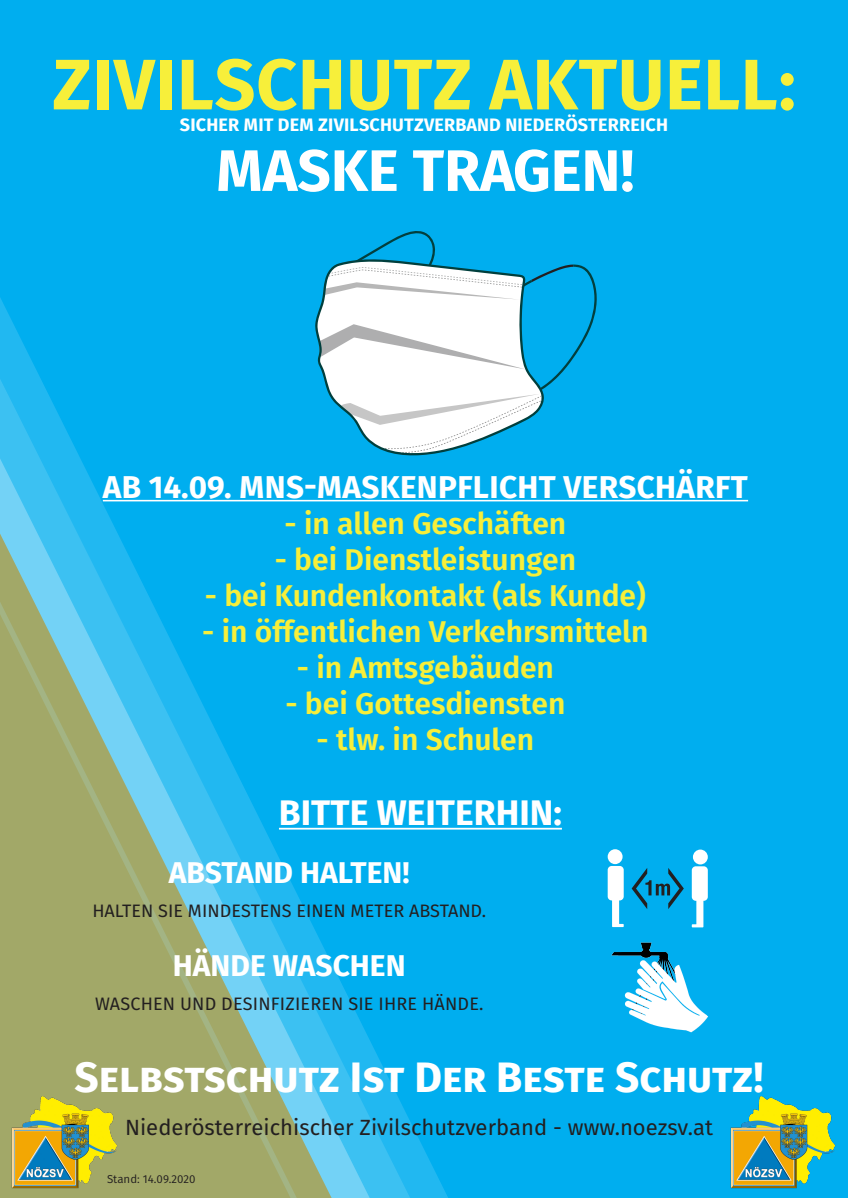
<style>
.page{position:relative;width:848px;height:1198px;background:#00aeef}
.page>*{position:absolute;margin:0;border:0;box-sizing:border-box;transform-origin:0 0}
.t1{font:700 71.5px "Fira Sans";letter-spacing:.01em;color:#f7ef3a}
.t2{font:700 58.5px "Fira Sans";color:#fff}
.t3{font:700 42.5px "Fira Sans";color:#fff}
.t4{font:700 35.5px "Fira Sans";color:#fff}
.t5{font:700 31.5px "Fira Sans";letter-spacing:.01em;color:#fff}
.t6{font:600 30px "Fira Sans";color:#f7ef3a}
.t7{font:700 30px "Fira Sans";color:#fff}
.t8{font:22px "Fira Sans";color:#231f20}
.t9{font:18px "Fira Sans";color:#231f20}
.t10{font:700 18px "Fira Sans";letter-spacing:.01em;color:#fff}
.t11{font:11.5px "Fira Sans";color:#231f20}
</style>
<div class="page">
<svg style="left:378px;top:499px;width:79px;height:699px"></svg>
<svg style="left:340px;top:499px;width:38px;height:699px"></svg>
<svg style="left:306px;top:499px;width:34px;height:699px"></svg>
<svg style="left:0;top:298px;width:306px;height:900px"></svg>
<img style="left:730px;top:1096px;width:105px;height:92px">
<hr style="left:103px;top:500px;width:645px;height:1px;background:#fff">
<img style="left:611px;top:924px;width:97px;height:109px">
<svg style="left:607px;top:849px;width:16px;height:78px"></svg>
<svg style="left:691px;top:849px;width:16px;height:78px"></svg>
<svg style="left:631px;top:868px;width:52px;height:41px"></svg>
<svg style="left:359px;top:231px;width:238px;height:158px"></svg>
<svg style="left:315px;top:259px;width:229px;height:197px;fill:#fff"></svg>
<hr style="left:279px;top:828px;width:283px;height:1px;background:#fff">
<img style="left:12px;top:1095px;width:106px;height:93px">
<p class="t1" style="left:52px;top:34px;width:744px">ZIVILSCHUTZ AKTUELL:</p>
<p class="t10" style="left:180px;top:112px;width:489px">SICHER MIT DEM ZIVILSCHUTZVERBAND NIEDERÖSTERREICH</p>
<p class="t2" style="left:216px;top:129px;width:419px">MASKE TRAGEN!</p>
<p class="t5" style="left:103px;top:464px;width:646px">AB 14.09. MNS-MASKENPFLICHT VERSCHÄRFT</p>
<p class="t6" style="left:284px;top:502px;width:283px">- in allen Geschäften</p>
<p class="t6" style="left:275px;top:538px;width:303px">- bei Dienstleistungen</p>
<p class="t6" style="left:205px;top:574px;width:442px">- bei Kundenkontakt (als Kunde)</p>
<p class="t6" style="left:202px;top:610px;width:448px">- in öffentlichen Verkehrsmitteln</p>
<p class="t6" style="left:297px;top:646px;width:259px">- in Amtsgebäuden</p>
<p class="t6" style="left:285px;top:682px;width:281px">- bei Gottesdiensten</p>
<p class="t6" style="left:316px;top:718px;width:219px">- tlw. in Schulen</p>
<p class="t4" style="left:279px;top:788px;width:284px">BITTE WEITERHIN:</p>
<p class="t7" style="left:169px;top:852px;width:242px">ABSTAND HALTEN!</p>
<p class="t9" style="left:92px;top:898px;width:395px">HALTEN SIE MINDESTENS EINEN METER ABSTAND.</p>
<p class="t7" style="left:173px;top:945px;width:234px">HÄNDE WASCHEN</p>
<p class="t9" style="left:95px;top:991px;width:389px">WASCHEN UND DESINFIZIEREN SIE IHRE HÄNDE.</p>
<p class="t3" style="left:74px;top:1047px;width:690px">Selbstschutz Ist Der Beste Schutz!</p>
<p class="t8" style="left:125px;top:1112px;width:589px">Niederösterreichischer Zivilschutzverband - www.noezsv.at</p>
<p class="t11" style="left:107px;top:1170px;width:90px">Stand: 14.09.2020</p>
</div>
